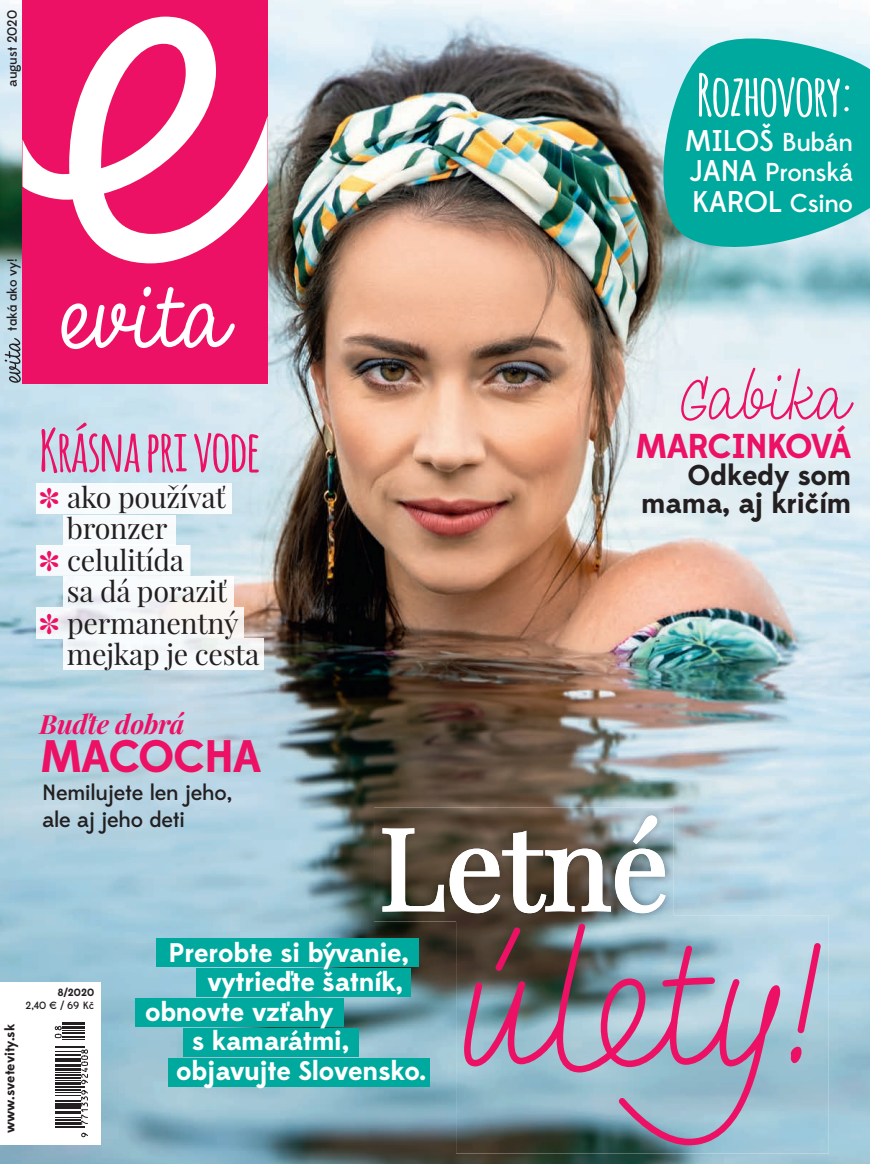
<style>
.page{position:relative;width:870px;height:1164px;background:#fff}
.page>*{position:absolute;margin:0;border:0;box-sizing:border-box;transform-origin:0 0}
.t1{font:164.25px "Monolina";color:#ec1165}
.t2{font:113.55px "Playfair Display";color:#fff}
.t3{font:60px "Monolina";color:#ec1165}
.t4{font:700 57.15px "Amatic";letter-spacing:-.01em;color:#fff}
.t5{font:700 57px "Amatic";letter-spacing:-.01em;color:#ec1165}
.t6{font:700 45.45px "Edmondsans";letter-spacing:-.03em;color:#ec1165}
.t7{font:700 34.5px "Edmondsans";letter-spacing:-.03em;color:#ec1165}
.t8{font:500 29.85px "Edmondsans";letter-spacing:-.01em;color:#fff}
.t9{font:28.8px/31.5px "Playfair Display";letter-spacing:-.035em;color:#231f20}
.t10{font:700 28.8px/27.6px "Edmondsans";letter-spacing:-.01em;color:#231f20;text-align:right}
.t11{font:700 26.85px "Edmondsans";letter-spacing:-.01em;color:#fff}
.t12{font:italic 700 26.4px "Playfair Display";letter-spacing:-.01em;color:#ec1165}
.t13{font:500 25.8px "Edmondsans";letter-spacing:-.02em;color:#fff}
.t14{font:500 22.05px/26.1px "Edmondsans";letter-spacing:-.01em;color:#231f20}
.t15{font:500 13.5px "Edmondsans";letter-spacing:-.01em;color:#231f20}
.t16{font:700 13.5px "Edmondsans";color:#231f20}
.t17{font:500 10.5px "Edmondsans";color:#231f20}
.t18{font:700 10.5px "Edmondsans";color:#231f20}
.s1{font-size:25.8px}
.s2{font-size:29.85px}
</style>
<div class="page">
<img style="left:0;top:0;width:870px;height:1163px">
<div style="left:22px;top:0;width:246px;height:383px;background:#ec1165"></div>
<svg style="left:61px;top:287px;width:174px;height:62px"></svg>
<svg style="left:5px;top:338px;width:16px;height:45px"></svg>
<svg style="left:22px;top:17px;width:246px;height:246px"></svg>
<div style="left:0;top:982px;width:101px;height:163px;background:#fff"></div>
<hr style="left:55px;top:1127px;width:30px;height:1px;background:#231f20">
<hr style="left:55px;top:1125px;width:30px;height:1px;background:#231f20">
<hr style="left:55px;top:1047px;width:30px;height:1px;background:#231f20">
<hr style="left:55px;top:1045px;width:30px;height:1px;background:#231f20">
<hr style="left:62px;top:1022px;width:23px;height:2px;background:#231f20">
<svg style="left:81px;top:1132px;width:7px;height:5px"></svg>
<svg style="left:55px;top:1049px;width:33px;height:76px"></svg>
<svg style="left:54px;top:1025px;width:31px;height:14px"></svg>
<img style="left:629px;top:360px;width:232px;height:169px">
<img style="left:374px;top:807px;width:299px;height:114px">
<svg style="left:382px;top:815px;width:284px;height:98px"></svg>
<svg style="left:663px;top:36px;width:207px;height:214px;background:#21b2aa"></svg>
<img style="left:36px;top:483px;width:195px;height:31px">
<img style="left:36px;top:545px;width:154px;height:30px">
<img style="left:36px;top:607px;width:208px;height:31px">
<img style="left:63px;top:515px;width:113px;height:31px">
<img style="left:63px;top:577px;width:170px;height:30px">
<img style="left:63px;top:638px;width:200px;height:31px">
<img style="left:456px;top:915px;width:373px;height:238px">
<img style="left:456px;top:915px;width:217px;height:6px">
<div style="left:156px;top:937px;width:263px;height:29px;background:#00a99e"></div>
<div style="left:196px;top:968px;width:214px;height:28px;background:#00a99e"></div>
<div style="left:135px;top:998px;width:209px;height:28px;background:#00a99e"></div>
<div style="left:183px;top:1028px;width:176px;height:28px;background:#00a99e"></div>
<div style="left:168px;top:1058px;width:261px;height:28px;background:#00a99e"></div>
<svg style="left:40px;top:487px;width:18px;height:21px"></svg>
<svg style="left:40px;top:550px;width:18px;height:21px"></svg>
<svg style="left:40px;top:613px;width:18px;height:21px"></svg>
<p class="t15" style="left:6px;top:86px;width:78px;rotate:-90deg">august 2020</p>
<p class="t15" style="left:6px;top:330px;width:73px;rotate:-90deg">taká ako vy!</p>
<h3 class="t5" style="left:40px;top:418px;width:222px">Krásna pri vode</h3>
<p class="t9" style="left:67px;top:483px;width:194px">ako používať bronzer celulitída<br>sa dá poraziť permanentný mejkap je cesta</p>
<p class="t12" style="left:40px;top:709px;width:147px">Buďte dobrá</p>
<h3 class="t6" style="left:40px;top:734px;width:223px">MACOCHA</h3>
<p class="t14" style="left:42px;top:780px;width:191px">Nemilujete len jeho, ale aj jeho deti</p>
<h3 class="t4" style="left:697px;top:63px;width:158px">Rozhovory:</h3>
<p class="t8" style="left:684px;top:126px;width:170px">MILOŠ <span class="s1">Bubán</span></p>
<p class="t13" style="left:690px;top:160px;width:165px"><span class="s2">JANA</span> Pronská</p>
<p class="t8" style="left:692px;top:187px;width:163px">KAROL <span class="s1">Csino</span></p>
<h3 class="t3" style="left:680px;top:361px;width:173px">Gabika</h3>
<p class="t7" style="left:635px;top:429px;width:217px">MARCINKOVÁ</p>
<p class="t10" style="left:641px;top:464px;width:212px">Odkedy som mama, aj kričím</p>
<h2 class="t2" style="left:379px;top:814px;width:291px">Letné</h2>
<p class="t18" style="left:57px;top:986px;width:38px">8/2020</p>
<p class="t17" style="left:26px;top:1000px;width:70px">2,40 € / 69 Kč</p>
<p class="t16" style="left:3px;top:1133px;width:111px;rotate:-90deg">www.svetevity.sk</p>
<p class="t11" style="left:168px;top:939px;width:242px">Prerobte si bývanie,</p>
<p class="t11" style="left:207px;top:968px;width:197px">vytrieďte šatník,</p>
<p class="t11" style="left:145px;top:998px;width:190px">obnovte vzťahy</p>
<p class="t11" style="left:192px;top:1027px;width:159px">s kamarátmi,</p>
<p class="t11" style="left:176px;top:1057px;width:251px">objavujte Slovensko.</p>
<h1 class="t1" style="left:468px;top:906px;width:431px">úlety!</h1>
</div>
